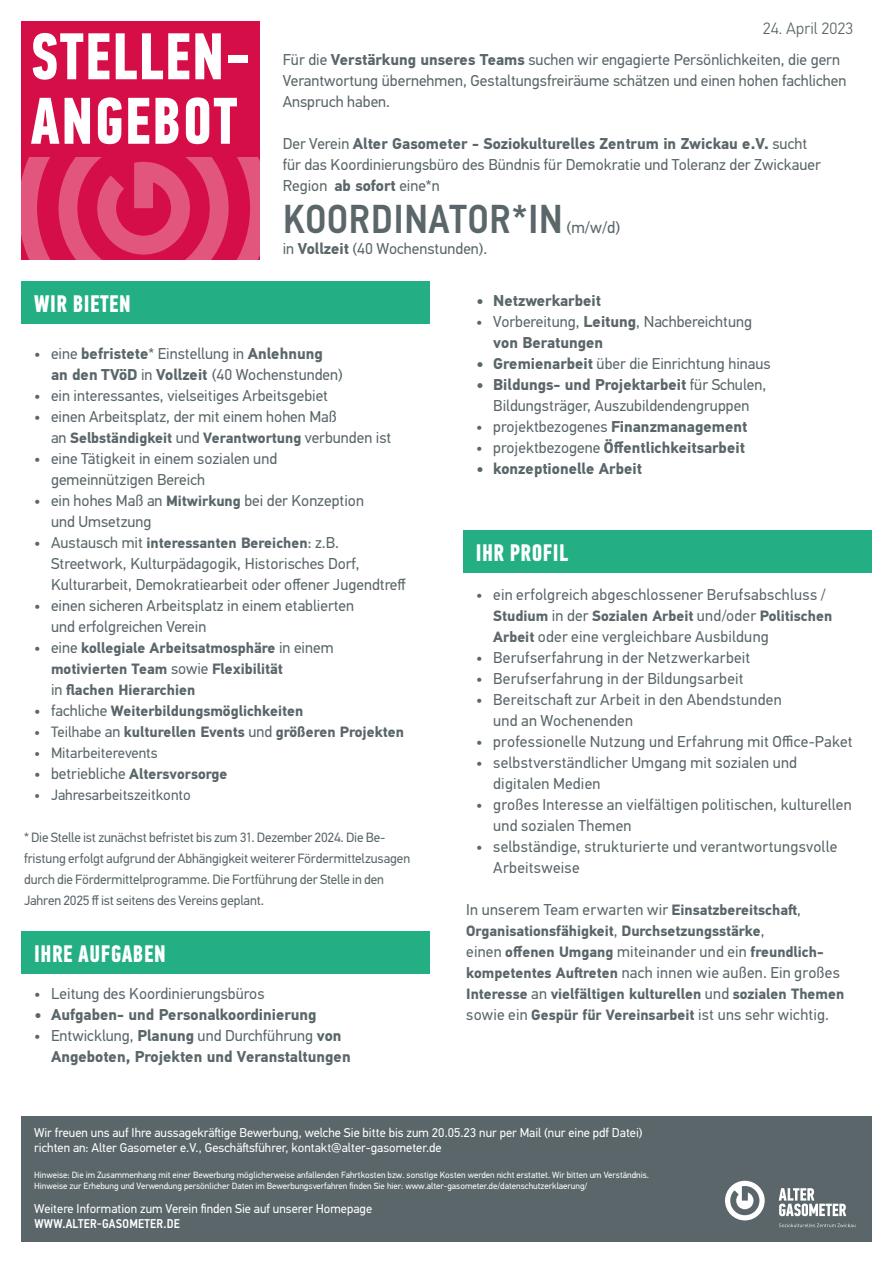
<style>
.page{position:relative;width:893px;height:1263px;background:#fff}
.page>*{position:absolute;margin:0;border:0;box-sizing:border-box;transform-origin:0 0}
.t1{font:700 66px/64.5px "PFDIN Text Comp Pro";letter-spacing:.02em;color:#fff}
.t2{font:500 40.5px "PFDIN Text Cond Pro";letter-spacing:.02em;color:#5a666a}
.t3{font:700 24px "PFDIN Text Comp Pro";letter-spacing:.02em;color:#fff}
.t4{font:300 16.5px "PFDIN Text Pro";color:#5a666a}
.t5{font:16.5px "PFDIN Text Pro";color:#5a666a}
.t6{font:15.75px/21px "PFDIN Text Pro";color:#5a666a}
.t7{font:700 15.75px/21px "PFDIN Text Pro";color:#5a666a}
.t8{font:700 15px/21px "PFDIN Text Pro";color:#5a666a}
.t9{font:15px "PFDIN Text Pro";color:#5a666a}
.t10{font:13.5px/21px "PFDIN Text Pro";letter-spacing:-.01em;color:#5a666a}
.t11{font:12.75px/15.3px "PFDIN Text Pro";color:#fff}
.t12{font:500 12.75px "PFDIN Text Cond Pro";letter-spacing:.02em;color:#fff}
.t13{font:9px/10.8px "PFDIN Text Pro";color:#fff}
.s1{font-weight:700}
.s2{font-weight:400;font-size:15.75px}
.s3{font-weight:700;font-size:15px}
.s4{font-weight:400}
</style>
<div class="page">
<div style="left:21px;top:281px;width:409px;height:43px;background:#23ae84"></div>
<div style="left:21px;top:21px;width:238px;height:238px;background:#d60e47"></div>
<div style="left:21px;top:932px;width:409px;height:42px;background:#23ae84"></div>
<div style="left:463px;top:530px;width:409px;height:43px;background:#23ae84"></div>
<div style="left:21px;top:1116px;width:851px;height:126px;background:#5a666a"></div>
<svg style="left:779px;top:1188px;width:67px;height:28px"></svg>
<svg style="left:725px;top:1181px;width:40px;height:39px"></svg>
<svg style="left:779px;top:1223px;width:76px;height:4px"></svg>
<svg style="left:21px;top:157px;width:238px;height:102px"></svg>
<h1 class="t1" style="left:30px;top:25px;width:221px">STELLEN-<br>ANGEBOT</h1>
<p class="t4" style="left:763px;top:19px;width:92px">24. April 2023</p>
<p class="t6" style="left:283px;top:49px;width:565px">Für die <span class="s1">Verstärkung unseres Teams</span> suchen wir engagierte Persönlichkeiten, die gern<br>Verantwortung übernehmen, Gestaltungsfreiräume schätzen und einen hohen fachlichen<br>Anspruch haben.</p>
<p class="t6" style="left:283px;top:133px;width:540px">Der Verein <span class="s1">Alter Gasometer - Soziokulturelles Zentrum in Zwickau e.V.</span> sucht für das Koordinierungsbüro des Bündnis für Demokratie und Toleranz der Zwickauer<br>Region <span class="s1">ab sofort</span> eine*n</p>
<h2 class="t2" style="left:283px;top:194px;width:281px">KOORDINATOR*IN</h2>
<p class="t5" style="left:567px;top:217px;width:55px">(m/w/d)</p>
<p class="t6" style="left:283px;top:238px;width:206px">in <span class="s1">Vollzeit</span> (40 Wochenstunden).</p>
<h3 class="t3" style="left:34px;top:289px;width:98px">WIR BIETEN</h3>
<p class="t6" style="left:51px;top:343px;width:293px;text-indent:-17px">• eine <span class="s1">befristete</span>* Einstellung in <span class="s1">Anlehnung an den TVöD</span> in <span class="s1">Vollzeit</span> (40 Wochenstunden)</p>
<p class="t6" style="left:34px;top:385px;width:296px">• ein interessantes, vielseitiges Arbeitsgebiet</p>
<p class="t6" style="left:34px;top:406px;width:304px">• einen Arbeitsplatz, der mit einem hohen Maß</p>
<p class="t8" style="left:51px;top:427px;width:342px"><span class="s2">an</span> Selbständigkeit <span class="s2">und</span> Verantwortung <span class="s2">verbunden ist</span></p>
<p class="t6" style="left:51px;top:448px;width:228px;text-indent:-17px">• eine Tätigkeit in einem sozialen und gemeinnützigen Bereich</p>
<p class="t6" style="left:51px;top:490px;width:314px;text-indent:-17px">• ein hohes Maß an <span class="s3">Mitwirkung</span> bei der Konzeption und Umsetzung</p>
<p class="t8" style="left:34px;top:532px;width:306px"><span class="s2">• Austausch mit</span> interessanten Bereichen<span class="s2">: z.B.</span></p>
<p class="t6" style="left:51px;top:553px;width:356px">Streetwork, Kulturpädagogik, Historisches Dorf,<br>Kulturarbeit, Demokratiearbeit oder offener Jugendtreff</p>
<p class="t6" style="left:51px;top:595px;width:305px;text-indent:-17px">• einen sicheren Arbeitsplatz in einem etablierten und erfolgreichen Verein</p>
<p class="t8" style="left:51px;top:637px;width:284px;text-indent:-17px"><span class="s2">• eine</span> kollegiale Arbeitsatmosphäre <span class="s2">in einem </span>motivierten Team <span class="s2">sowie</span> Flexibilität<br><span class="s2">in</span> flachen Hierarchien</p>
<p class="t8" style="left:34px;top:700px;width:271px"><span class="s2">• fachliche</span> Weiterbildungsmöglichkeiten</p>
<p class="t8" style="left:34px;top:721px;width:372px"><span class="s4">• Teilhabe</span> <span class="s2">an</span> kulturellen Events <span class="s2">und</span> größeren Projekten</p>
<p class="t9" style="left:34px;top:744px;width:125px">• Mitarbeiterevents</p>
<p class="t8" style="left:34px;top:763px;width:195px"><span class="s2">• betriebliche</span> Altersvorsorge</p>
<p class="t9" style="left:34px;top:786px;width:158px">• Jahresarbeitszeitkonto</p>
<p class="t10" style="left:24px;top:826px;width:388px">* Die Stelle ist zunächst befristet bis zum 31. Dezember 2024. Die Be&shy;fristung erfolgt aufgrund der Abhängigkeit weiterer Fördermittelzusagen durch die Fördermittelprogramme. Die Fortführung der Stelle in den Jahren 2025 ff ist seitens des Vereins geplant.</p>
<h3 class="t3" style="left:34px;top:939px;width:133px">IHRE AUFGABEN</h3>
<p class="t6" style="left:34px;top:983px;width:232px">• Leitung des Koordinierungsbüros</p>
<p class="t7" style="left:34px;top:1004px;width:284px">• Aufgaben- und Personalkoordinierung</p>
<p class="t7" style="left:51px;top:1025px;width:301px;text-indent:-17px"><span class="s4">• Entwicklung,</span> Planung <span class="s4">und Durchführung</span> von<br>Angeboten, Projekten und Veranstaltungen</p>
<p class="t7" style="left:476px;top:290px;width:126px">• Netzwerkarbeit</p>
<p class="t6" style="left:493px;top:311px;width:260px;text-indent:-17px">• Vorbereitung, <span class="s1">Leitung</span>, Nachbereichtung <span class="s1">von Beratungen</span></p>
<p class="t6" style="left:476px;top:353px;width:296px"><span class="s1">• Gremienarbeit</span> über die Einrichtung hinaus</p>
<p class="t6" style="left:476px;top:374px;width:292px;text-align:center"><span class="s1">• Bildungs- und Projektarbeit</span> für Schulen,<br>Bildungsträger, Auszubildendengruppen</p>
<p class="t6" style="left:476px;top:416px;width:273px">• projektbezogenes <span class="s1">Finanzmanagement</span></p>
<p class="t7" style="left:476px;top:437px;width:270px"><span class="s4">• projektbezogene</span> Öffentlichkeitsarbeit</p>
<p class="t7" style="left:476px;top:458px;width:167px">• konzeptionelle Arbeit</p>
<h3 class="t3" style="left:476px;top:538px;width:94px">IHR PROFIL</h3>
<p class="t6" style="left:476px;top:584px;width:351px">• ein erfolgreich abgeschlossener Berufsabschluss /</p>
<p class="t8" style="left:493px;top:606px;width:341px">Studium <span class="s2">in der</span> Sozialen Arbeit <span class="s2">und/oder</span> Politischen</p>
<p class="t6" style="left:493px;top:626px;width:277px"><span class="s3">Arbeit</span> oder eine vergleichbare Ausbildung</p>
<p class="t6" style="left:476px;top:647px;width:276px">• Berufserfahrung in der Netzwerkarbeit</p>
<p class="t6" style="left:476px;top:668px;width:269px">• Berufserfahrung in der Bildungsarbeit</p>
<p class="t6" style="left:493px;top:689px;width:290px;text-indent:-17px">• Bereitschaft zur Arbeit in den Abendstunden und an Wochenenden</p>
<p class="t6" style="left:476px;top:731px;width:378px">• professionelle Nutzung und Erfahrung mit Office-Paket</p>
<p class="t6" style="left:493px;top:752px;width:305px;text-indent:-17px">• selbstverständlicher Umgang mit sozialen und digitalen Medien</p>
<p class="t6" style="left:493px;top:794px;width:360px;text-indent:-17px">• großes Interesse an vielfältigen politischen, kulturellen und sozialen Themen</p>
<p class="t6" style="left:493px;top:836px;width:345px;text-indent:-17px">• selbständige, strukturierte und verantwortungsvolle<br>Arbeitsweise</p>
<p class="t6" style="left:466px;top:899px;width:336px">In unserem Team erwarten wir <span class="s3">Einsatzbereitschaft</span>,</p>
<p class="t8" style="left:466px;top:921px;width:359px">Organisationsfähigkeit<span class="s2">,</span> Durchsetzungsstärke<span class="s2">,<br>einen</span> offenen Umgang <span class="s2">miteinander und ein</span> freundlich-</p>
<p class="t6" style="left:466px;top:962px;width:375px"><span class="s3">kompetentes Auftreten</span> nach innen wie außen. Ein großes</p>
<p class="t8" style="left:466px;top:984px;width:380px">Interesse <span class="s2">an</span> vielfältigen kulturellen <span class="s2">und</span> sozialen Themen</p>
<p class="t6" style="left:466px;top:1004px;width:364px">sowie ein <span class="s3">Gespür für Vereinsarbeit</span> ist uns sehr wichtig.</p>
<p class="t11" style="left:34px;top:1125px;width:610px">Wir freuen uns auf Ihre aussagekräftige Bewerbung, welche Sie bitte bis zum 20.05.23 nur per Mail (nur eine pdf Datei) richten an: Alter Gasometer e.V., Geschäftsführer, kontakt@alter-gasometer.de</p>
<p class="t13" style="left:34px;top:1170px;width:616px">Hinweise: Die im Zusammenhang mit einer Bewerbung möglicherweise anfallenden Fahrtkosten bzw. sonstige Kosten werden nicht erstattet. Wir bitten um Verständnis.<br>Hinweise zur Erhebung und Verwendung persönlicher Daten im Bewerbungsverfahren finden Sie hier: www.alter-gasometer.de/datenschutzerklaerung/</p>
<p class="t11" style="left:34px;top:1201px;width:339px">Weitere Information zum Verein finden Sie auf unserer Homepage</p>
<p class="t12" style="left:34px;top:1216px;width:147px">WWW.ALTER-GASOMETER.DE</p>
</div>
